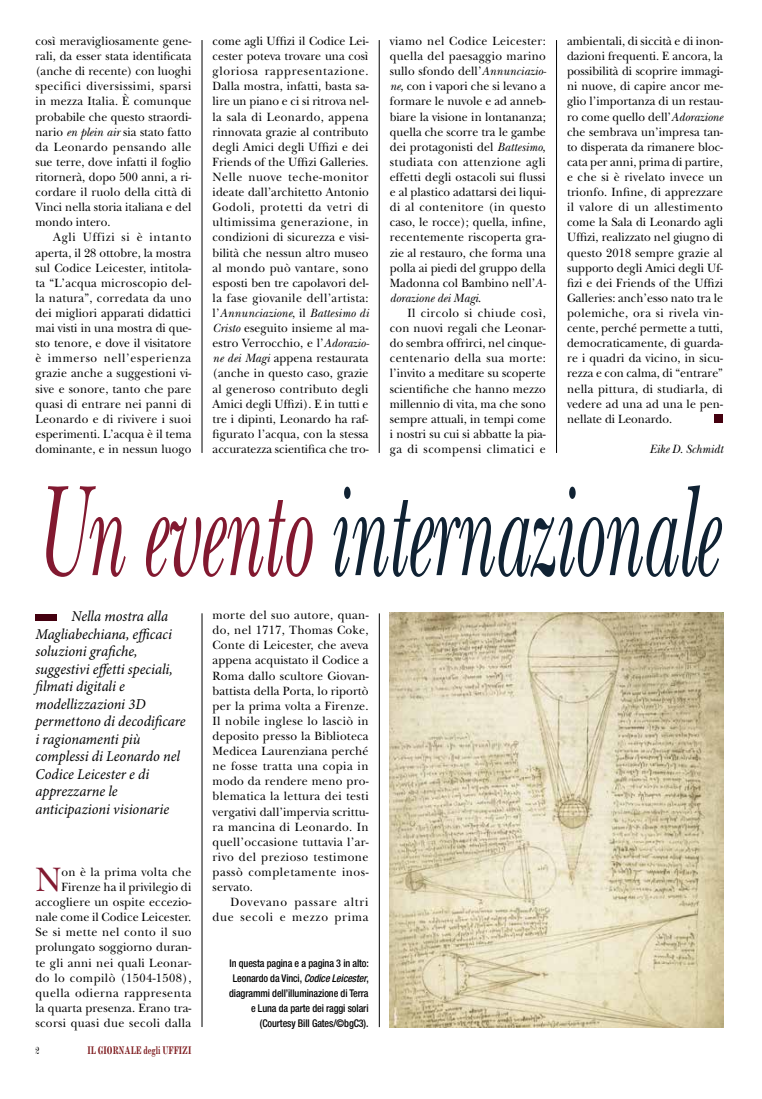
<style>
.page{position:relative;width:762px;height:1099px;background:#fff}
.page>*{position:absolute;margin:0;border:0;box-sizing:border-box;transform-origin:0 0}
.t1{font:italic 134.75px "New Baskerville Std";letter-spacing:-.01em;color:#102233;scale:.53 1}
.t2{font:35.38px "New Baskerville Std";color:#821930;scale:.96 1}
.t3{font:italic 15px/17.5px "Minion Pro";color:#000;scale:.96 1}
.t4{font:12.5px/15.1px "New Baskerville Std";letter-spacing:.01em;color:#000;text-align:justify;scale:.95 1}
.t5{font:12.5px/15.1px "New Baskerville Std";letter-spacing:.01em;color:#000;text-align:right;scale:.96 1}
.t6{font:12.5px/15.1px "New Baskerville Std";letter-spacing:.065em;color:#000;text-align:right;scale:.96 1}
.t7{font:italic 12.5px "New Baskerville Std";color:#000;scale:.95 1}
.t8{font:700 11.25px "Modern MT Std";color:#801e21;scale:.75 1}
.t9{font:11.25px "Modern";color:#000;scale:.75 1}
.t10{font:500 condensed 10.62px/15.1px "Helvetica Neue LT Std";letter-spacing:-.01em;color:#000;text-align:right;scale:.95 1}
.s1{font-style:italic}
.s2{color:#821930}
</style>
<div class="page">
<hr style="left:556px;top:40px;width:1px;height:413px;background:#000">
<hr style="left:379px;top:40px;width:1px;height:413px;background:#000">
<hr style="left:202px;top:40px;width:1px;height:413px;background:#000">
<div style="left:35px;top:614px;width:22px;height:7px;background:#44000f"></div>
<div style="left:714px;top:414px;width:8px;height:8px;background:#44000f"></div>
<img style="left:390px;top:612px;width:333px;height:415px">
<hr style="left:202px;top:613px;width:1px;height:413px;background:#000">
<hr style="left:379px;top:613px;width:1px;height:414px;background:#000">
<p class="t4" style="left:35px;top:33px;width:166px">così meravigliosamente gene&shy;rali, da esser stata identificata (anche di recente) con luoghi specifici diversissimi, sparsi in mezza Italia. È comunque probabile che questo straordi&shy;nario <span class="s1">en plein air</span> sia stato fatto da Leonardo pensando alle sue terre, dove infatti il foglio ritornerà, dopo 500 anni, a ri&shy;cordare il ruolo della città di Vinci nella storia italiana e del mondo intero.</p>
<p class="t4" style="left:35px;top:230px;width:166px;text-indent:18px">Agli Uffizi si è intanto aperta, il 28 ottobre, la mostra sul Codice Leicester, intitola&shy;ta “L’acqua microscopio del&shy;la natura”, corredata da uno dei migliori apparati didattici mai visti in una mostra di que&shy;sto tenore, e dove il visitatore è immerso nell’esperienza grazie anche a suggestioni vi&shy;sive e sonore, tanto che pare quasi di entrare nei panni di Leonardo e di rivivere i suoi esperimenti. L’acqua è il tema dominante, e in nessun luogo</p>
<p class="t4" style="left:213px;top:33px;width:166px">come agli Uffizi il Codice Lei&shy;cester poteva trovare una così gloriosa rappresentazione.<br>Dalla mostra, infatti, basta sa&shy;lire un piano e ci si ritrova nel&shy;la sala di Leonardo, appena rinnovata grazie al contributo degli Amici degli Uffizi e dei Friends of the Uffizi Galleries.<br>Nelle nuove teche-monitor ideate dall’architetto Antonio Godoli, protetti da vetri di ultimissima generazione, in condizioni di sicurezza e visi&shy;bilità che nessun altro museo al mondo può vantare, sono esposti ben tre capolavori del&shy;la fase giovanile dell’artista: l’<span class="s1">Annunciazione</span>, il <span class="s1">Battesimo di Cristo</span> eseguito insieme al ma&shy;estro Verrocchio, e l’<span class="s1">Adorazio&shy;ne dei Magi</span> appena restaurata (anche in questo caso, grazie al generoso contributo degli Amici degli Uffizi). E in tutti e tre i dipinti, Leonardo ha raf&shy;figurato l’acqua, con la stessa accuratezza scientifica che tro-</p>
<p class="t4" style="left:390px;top:33px;width:166px">viamo nel Codice Leicester: quella del paesaggio marino sullo sfondo dell’<span class="s1">Annunciazio&shy;ne</span>, con i vapori che si levano a formare le nuvole e ad anneb&shy;biare la visione in lontananza; quella che scorre tra le gambe dei protagonisti del <span class="s1">Battesimo</span>, studiata con attenzione agli effetti degli ostacoli sui flussi e al plastico adattarsi dei liqui&shy;di al contenitore (in questo caso, le rocce); quella, infine, recentemente riscoperta gra&shy;zie al restauro, che forma una polla ai piedi del gruppo della Madonna col Bambino nell’<span class="s1">A&shy;dorazione dei Magi</span>.</p>
<p class="t4" style="left:567px;top:33px;width:166px">ambientali, di siccità e di inon&shy;dazioni frequenti. E ancora, la possibilità di scoprire immagi&shy;ni nuove, di capire ancor me&shy;glio l’importanza di un restau&shy;ro come quello dell’<span class="s1">Adorazione </span>che sembrava un’impresa tan&shy;to disperata da rimanere bloc&shy;cata per anni, prima di partire, e che si è rivelato invece un trionfo. Infine, di apprezzare il valore di un allestimento come la Sala di Leonardo agli Uffizi, realizzato nel giugno di questo 2018 sempre grazie al supporto degli Amici degli Uf&shy;fizi e dei Friends of the Uffizi Galleries: anch’esso nato tra le polemiche, ora si rivela vin&shy;cente, perché permette a tutti, democraticamente, di guarda&shy;re i quadri da vicino, in sicu&shy;rezza e con calma, di “entrare” nella pittura, di studiarla, di vedere ad una ad una le pen&shy;nellate di Leonardo.</p>
<p class="t7" style="left:650px;top:441px;width:78px">Eike D. Schmidt</p>
<p class="t4" style="left:390px;top:305px;width:166px;text-indent:18px">Il circolo si chiude così, con nuovi regali che Leonar&shy;do sembra offrirci, nel cinque&shy;centenario della sua morte: l’invito a meditare su scoperte scientifiche che hanno mezzo millennio di vita, ma che sono sempre attuali, in tempi come i nostri su cui si abbatte la pia&shy;ga di scompensi climatici e</p>
<h1 class="t1" style="left:35px;top:453px;width:1287px"><span class="s2">Un evento</span> internazionale</h1>
<p class="t3" style="left:35px;top:608px;width:158px;text-indent:36px">Nella mostra alla<br>Magliabechiana, efficaci soluzioni grafiche, suggestivi effetti speciali, filmati digitali e modellizzazioni 3D permettono di decodificare i ragionamenti più complessi di Leonardo nel<br>Codice Leicester e di apprezzarne le anticipazioni visionarie</p>
<p class="t5" style="left:35px;top:864px;width:164px">on è la prima volta che<br>Firenze ha il privilegio di accogliere un ospite eccezio&shy;nale come il Codice Leicester.<br>Se si mette nel conto il suo prolungato soggiorno duran&shy;te gli anni nei quali Leonar&shy;do lo compilò (1504-1508), quella odierna rappresenta la quarta presenza. Erano tra&shy;scorsi quasi due secoli dalla</p>
<h2 class="t2" style="left:35px;top:859px;width:28px">N</h2>
<p class="t9" style="left:35px;top:1044px;width:7px">2</p>
<p class="t8" style="left:88px;top:1042px;width:140px">IL GIORNALE degli UFFIZI</p>
<p class="t5" style="left:213px;top:607px;width:164px;text-align:justify">morte del suo autore, quan&shy;do, nel 1717, Thomas Coke, Conte di Leicester, che aveva appena acquistato il Codice a Roma dallo scultore Giovan&shy;battista della Porta, lo riportò per la prima volta a Firenze.<br>Il nobile inglese lo lasciò in deposito presso la Biblioteca Medicea Laurenziana perché ne fosse tratta una copia in modo da rendere meno pro&shy;blematica la lettura dei testi vergativi dall’impervia scrittu&shy;ra mancina di Leonardo. In quell’occasione tuttavia l’ar&shy;rivo del prezioso testimone passò completamente inos&shy;servato.</p>
<p class="t6" style="left:213px;top:894px;width:164px">Dovevano passare altri due secoli e mezzo prima</p>
<p class="t10" style="left:229px;top:955px;width:149px">In questa pagina e a pagina 3 in alto:<br>Leonardo da Vinci, <span class="s1">Codice Leicester</span>, diagrammi dell’illuminazione di Terra e Luna da parte dei raggi solari (Courtesy Bill Gates/©bgC3).</p>
</div>
